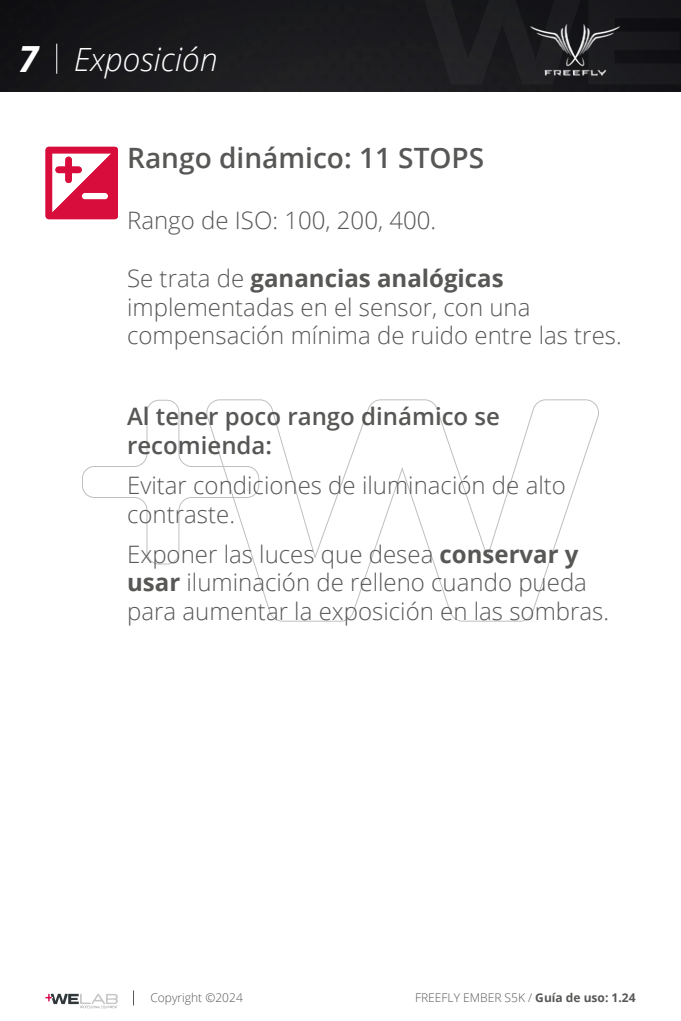
<style>
.page{position:relative;width:681px;height:1021px;background:#fff}
.page>*{position:absolute;margin:0;border:0;box-sizing:border-box;transform-origin:0 0}
.t1{font:italic 700 36px "Open Sans";color:#fff}
.t2{font:italic 300 32px "Open Sans";color:#fff}
.t3{font:600 28px "Open Sans";color:#575756}
.t4{font:300 24px/28.8px "Open Sans";color:#575756}
.t5{font:600 24px/28.8px "Open Sans";color:#575756}
.t6{font:300 12px "Open Sans";color:#575756}
.s1{font-weight:700}
</style>
<div class="page">
<img style="left:0;top:0;width:680px;height:91px">
<hr style="left:56px;top:44px;width:1px;height:30px;background:#fff">
<svg style="left:133px;top:990px;width:1px;height:15px"></svg>
<svg style="left:45px;top:993px;width:73px;height:15px"></svg>
<svg style="left:82px;top:400px;width:516px;height:221px"></svg>
<img style="left:515px;top:8px;width:120px;height:73px">
<svg style="left:46px;top:147px;width:72px;height:72px"></svg>
<h1 class="t1" style="left:18px;top:33px;width:21px">7</h1>
<h2 class="t2" style="left:74px;top:38px;width:145px">Exposición</h2>
<p class="t3" style="left:127px;top:139px;width:358px">Rango dinámico: 11 STOPS</p>
<p class="t4" style="left:127px;top:205px;width:310px">Rango de ISO: 100, 200, 400.</p>
<p class="t4" style="left:127px;top:263px;width:496px">Se trata de <span class="s1">ganancias analógicas </span>implementadas en el sensor, con una compensación mínima de ruido entre las tres.</p>
<p class="t5" style="left:127px;top:401px;width:374px">Al tener poco rango dinámico se recomienda:</p>
<p class="t4" style="left:127px;top:470px;width:440px">Evitar condiciones de iluminación de alto contraste.</p>
<p class="t4" style="left:127px;top:539px;width:483px">Exponer las luces que desea <span class="s1">conservar y usar</span> iluminación de relleno cuando pueda para aumentar la exposición en las sombras.</p>
<p class="t6" style="left:150px;top:989px;width:94px">Copyright ©2024</p>
<p class="t6" style="left:415px;top:989px;width:222px">FREEFLY EMBER S5K / <span class="s1">Guía de uso: 1.24</span></p>
</div>
